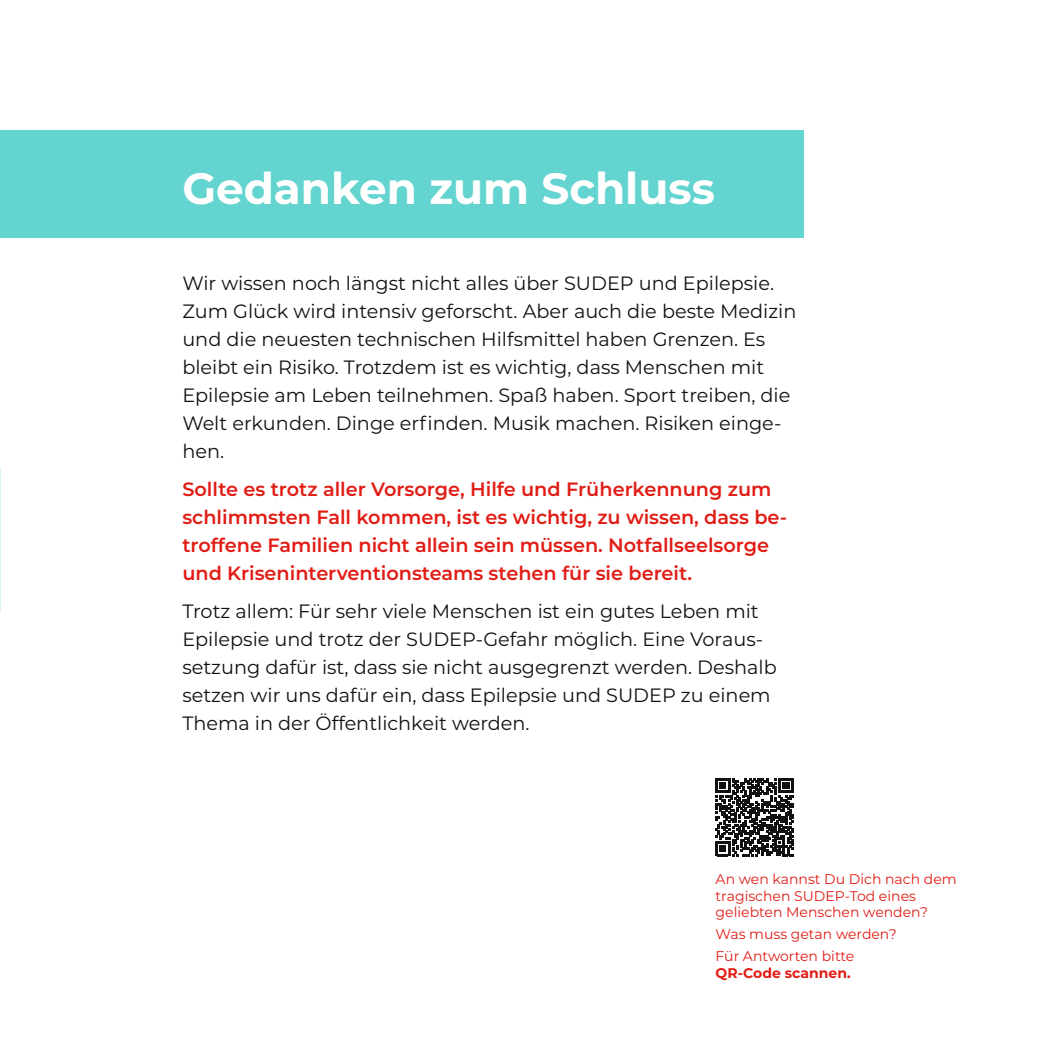
<style>
.page{position:relative;width:1042px;height:1042px;background:#fff}
.page>*{position:absolute;margin:0;border:0;box-sizing:border-box;transform-origin:0 0}
.t1{font:700 43.75px "Montserrat";color:#fff}
.t2{font:19.25px/28px "Montserrat";color:#11110f}
.t3{font:600 19.25px/28px "Montserrat";color:#e11c15}
.t4{font:14px/16.8px "Montserrat";color:#e11c15}
.t5{font:700 14px "Montserrat";color:#e11c15}
</style>
<div class="page">
<svg style="left:715px;top:778px;width:78px;height:78px"></svg>
<div style="left:0;top:130px;width:804px;height:108px;background:#63d4cf"></div>
<h1 class="t1" style="left:182px;top:157px;width:534px">Gedanken zum Schluss</h1>
<p class="t2" style="left:182px;top:268px;width:616px">Wir wissen noch längst nicht alles über SUDEP und Epilepsie.<br>Zum Glück wird intensiv geforscht. Aber auch die beste Medizin und die neuesten technischen Hilfsmittel haben Grenzen. Es bleibt ein Risiko. Trotzdem ist es wichtig, dass Menschen mit Epilepsie am Leben teilnehmen. Spaß haben. Sport treiben, die Welt erkunden. Dinge erfinden. Musik machen. Risiken einge&shy;hen.</p>
<p class="t3" style="left:182px;top:474px;width:606px">Sollte es trotz aller Vorsorge, Hilfe und Früherkennung zum schlimmsten Fall kommen, ist es wichtig, zu wissen, dass be&shy;troffene Familien nicht allein sein müssen. Notfallseelsorge und Kriseninterventionsteams stehen für sie bereit.</p>
<p class="t2" style="left:182px;top:596px;width:596px">Trotz allem: Für sehr viele Menschen ist ein gutes Leben mit Epilepsie und trotz der SUDEP-Gefahr möglich. Eine Voraus&shy;setzung dafür ist, dass sie nicht ausgegrenzt werden. Deshalb setzen wir uns dafür ein, dass Epilepsie und SUDEP zu einem Thema in der Öffentlichkeit werden.</p>
<p class="t4" style="left:715px;top:870px;width:242px">An wen kannst Du Dich nach dem tragischen SUDEP-Tod eines geliebten Menschen wenden?</p>
<p class="t4" style="left:715px;top:923px;width:183px;line-height:21.7px">Was muss getan werden?<br>Für Antworten bitte</p>
<p class="t5" style="left:715px;top:962px;width:137px">QR-Code scannen.</p>
</div>
